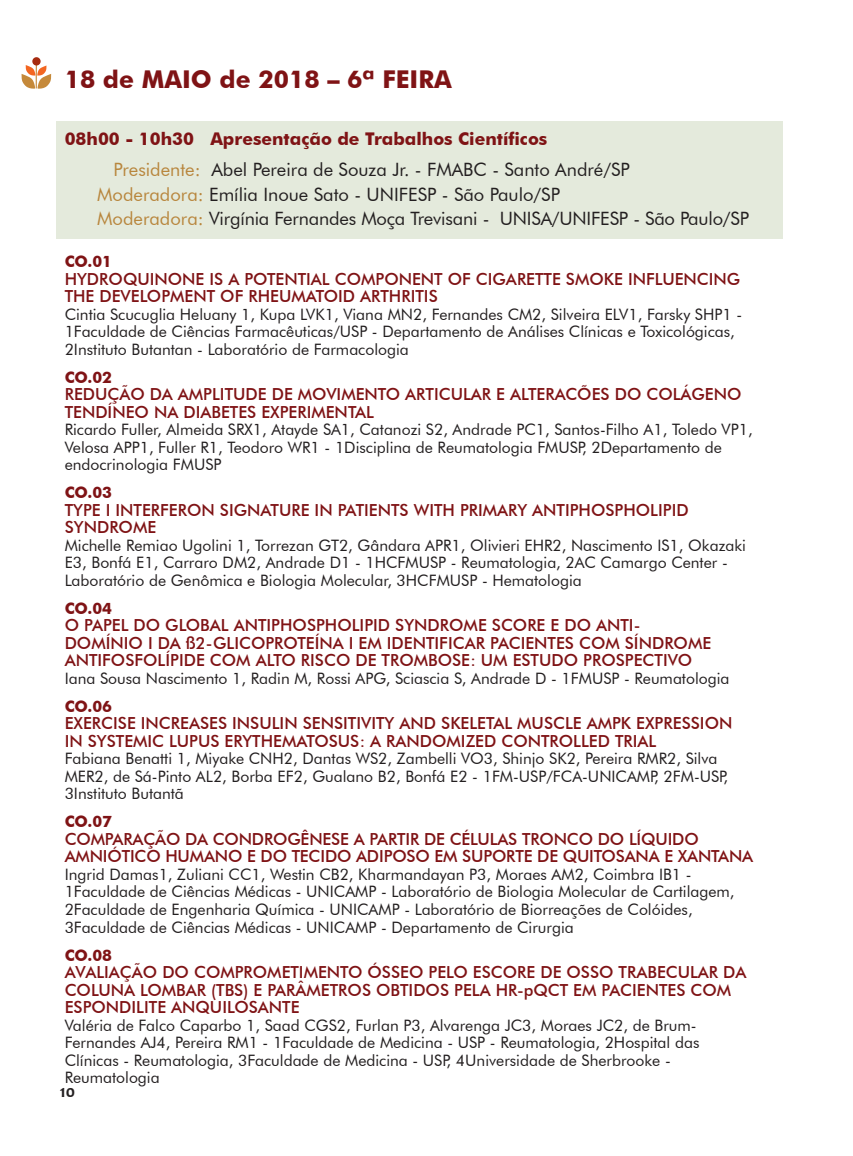
<style>
.page{position:relative;width:853px;height:1156px;background:#fff}
.page>*{position:absolute;margin:0;border:0;box-sizing:border-box;transform-origin:0 0}
.t1{font:700 24.5px "Futura BT";color:#7f1315}
.t2{font:18.38px "Futura BT";color:#231f20}
.t3{font:700 17.5px "Futura BT";color:#7f1315}
.t4{font:700 17.5px "Candara";color:#231f20}
.t5{font:500 16.62px/17.5px "Futura BT";color:#7f1315}
.t6{font:15.75px/17.5px "Futura BT";color:#231f20}
.t7{font:700 15.75px "Futura BT";color:#7f1315}
.s1{color:#b8863d}
.s2{font-weight:700;color:#7f1315}
</style>
<div class="page">
<div style="left:56px;top:122px;width:727px;height:117px;background:#e4eadc"></div>
<div style="left:32px;top:57px;width:9px;height:8px;background:#a62b10;border-radius:50%"></div>
<svg style="left:21px;top:63px;width:30px;height:26px"></svg>
<p class="t1" style="left:65px;top:64px;width:389px">18 de MAIO de 2018 – 6ª FEIRA</p>
<p class="t3" style="left:65px;top:128px;width:484px">08h00 - 10h30 Apresentação de Trabalhos Científicos</p>
<p class="t2" style="left:113px;top:158px;width:518px"><span class="s1">Presidente:</span> Abel Pereira de Souza Jr. - FMABC - Santo André/SP</p>
<p class="t2" style="left:97px;top:183px;width:464px"><span class="s1">Moderadora:</span> Emília Inoue Sato - UNIFESP - São Paulo/SP</p>
<p class="t2" style="left:97px;top:207px;width:653px"><span class="s1">Moderadora:</span> Virgínia Fernandes Moça Trevisani - UNISA/UNIFESP - São Paulo/SP</p>
<p class="t7" style="left:65px;top:252px;width:49px">CO.01</p>
<p class="t5" style="left:65px;top:270px;width:677px">HYDROQUINONE IS A POTENTIAL COMPONENT OF CIGARETTE SMOKE INFLUENCING<br>THE DEVELOPMENT OF RHEUMATOID ARTHRITIS</p>
<p class="t6" style="left:65px;top:305px;width:679px">Cintia Scucuglia Heluany 1, Kupa LVK1, Viana MN2, Fernandes CM2, Silveira ELV1, Farsky SHP1 -<br>1Faculdade de Ciências Farmacêuticas/USP - Departamento de Análises Clínicas e Toxicológicas,<br>2Instituto Butantan - Laboratório de Farmacologia</p>
<p class="t7" style="left:65px;top:367px;width:49px">CO.02</p>
<p class="t5" style="left:65px;top:385px;width:678px">REDUÇÃO DA AMPLITUDE DE MOVIMENTO ARTICULAR E ALTERACÕES DO COLÁGENO<br>TENDÍNEO NA DIABETES EXPERIMENTAL</p>
<p class="t6" style="left:65px;top:420px;width:689px">Ricardo Fuller, Almeida SRX1, Atayde SA1, Catanozi S2, Andrade PC1, Santos-Filho A1, Toledo VP1,<br>Velosa APP1, Fuller R1, Teodoro WR1 - 1Disciplina de Reumatologia FMUSP, 2Departamento de endocrinologia FMUSP</p>
<p class="t7" style="left:65px;top:483px;width:49px">CO.03</p>
<p class="t5" style="left:65px;top:501px;width:625px">TYPE I INTERFERON SIGNATURE IN PATIENTS WITH PRIMARY ANTIPHOSPHOLIPID<br>SYNDROME</p>
<p class="t6" style="left:65px;top:536px;width:683px">Michelle Remiao Ugolini 1, Torrezan GT2, Gândara APR1, Olivieri EHR2, Nascimento IS1, Okazaki<br>E3, Bonfá E1, Carraro DM2, Andrade D1 - 1HCFMUSP - Reumatologia, 2AC Camargo Center -<br>Laboratório de Genômica e Biologia Molecular, 3HCFMUSP - Hematologia</p>
<p class="t7" style="left:65px;top:598px;width:49px">CO.04</p>
<p class="t5" style="left:65px;top:616px;width:648px">O PAPEL DO GLOBAL ANTIPHOSPHOLIPID SYNDROME SCORE E DO ANTI-<br>DOMÍNIO I DA ß2-GLICOPROTEÍNA I EM IDENTIFICAR PACIENTES COM SÍNDROME<br>ANTIFOSFOLÍPIDE COM ALTO RISCO DE TROMBOSE: UM ESTUDO PROSPECTIVO</p>
<p class="t6" style="left:65px;top:664px;width:666px;line-height:28px">Iana Sousa Nascimento 1, Radin M, Rossi APG, Sciascia S, Andrade D - 1FMUSP - Reumatologia<br><span class="s2">CO.06</span></p>
<p class="t5" style="left:65px;top:714px;width:669px">EXERCISE INCREASES INSULIN SENSITIVITY AND SKELETAL MUSCLE AMPK EXPRESSION<br>IN SYSTEMIC LUPUS ERYTHEMATOSUS: A RANDOMIZED CONTROLLED TRIAL</p>
<p class="t6" style="left:65px;top:749px;width:665px">Fabiana Benatti 1, Miyake CNH2, Dantas WS2, Zambelli VO3, Shinjo SK2, Pereira RMR2, Silva<br>MER2, de Sá-Pinto AL2, Borba EF2, Gualano B2, Bonfá E2 - 1FM-USP/FCA-UNICAMP, 2FM-USP,<br>3Instituto Butantã</p>
<p class="t7" style="left:65px;top:812px;width:49px">CO.07</p>
<p class="t5" style="left:65px;top:830px;width:690px">COMPARAÇÃO DA CONDROGÊNESE A PARTIR DE CÉLULAS TRONCO DO LÍQUIDO<br>AMNIÓTICO HUMANO E DO TECIDO ADIPOSO EM SUPORTE DE QUITOSANA E XANTANA</p>
<p class="t6" style="left:65px;top:865px;width:671px">Ingrid Damas1, Zuliani CC1, Westin CB2, Kharmandayan P3, Moraes AM2, Coimbra IB1 - 1Faculdade de Ciências Médicas - UNICAMP - Laboratório de Biologia Molecular de Cartilagem, 2Faculdade de Engenharia Química - UNICAMP - Laboratório de Biorreações de Colóides, 3Faculdade de Ciências Médicas - UNICAMP - Departamento de Cirurgia</p>
<p class="t7" style="left:65px;top:945px;width:49px">CO.08</p>
<p class="t5" style="left:65px;top:963px;width:683px">AVALIAÇÃO DO COMPROMETIMENTO ÓSSEO PELO ESCORE DE OSSO TRABECULAR DA<br>COLUNA LOMBAR (TBS) E PARÂMETROS OBTIDOS PELA HR-pQCT EM PACIENTES COM<br>ESPONDILITE ANQUILOSANTE</p>
<p class="t6" style="left:65px;top:1015px;width:636px">Valéria de Falco Caparbo 1, Saad CGS2, Furlan P3, Alvarenga JC3, Moraes JC2, de Brum-Fernandes AJ4, Pereira RM1 - 1Faculdade de Medicina - USP - Reumatologia, 2Hospital das Clínicas - Reumatologia, 3Faculdade de Medicina - USP, 4Universidade de Sherbrooke - Reumatologia</p>
<p class="t4" style="left:60px;top:1080px;width:17px">10</p>
</div>
